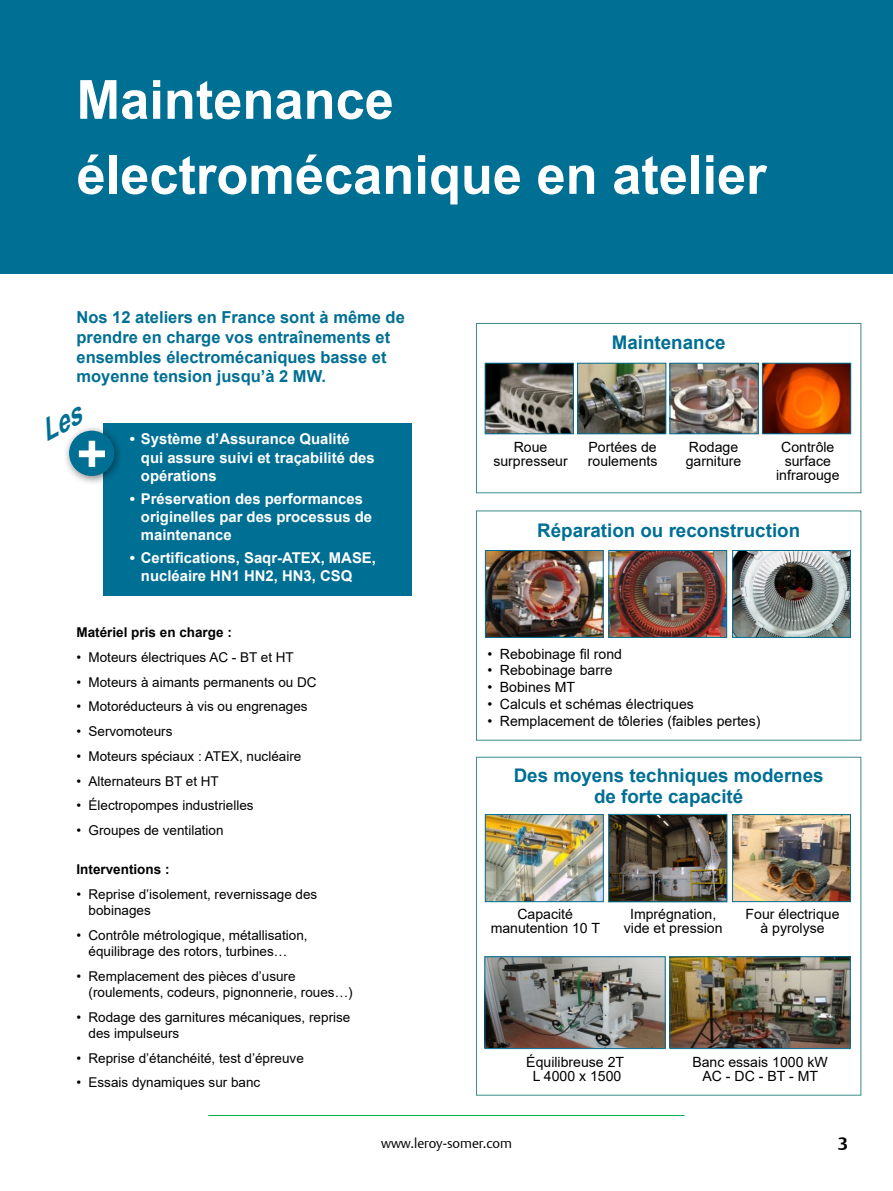
<style>
.page{position:relative;width:893px;height:1191px;background:#fff}
.page>*{position:absolute;margin:0;border:0;box-sizing:border-box;transform-origin:0 0}
.t1{font:700 54px/75px "Arial";color:#fff}
.t2{font:700 52.2px "Arial";color:#fff}
.t3{font:700 18.75px/21.1px "Arial";color:#006f94;text-align:center}
.t4{font:700 18px "DTL Argo T";color:#000}
.t5{font:700 16.5px/19.8px "Arial";color:#006f94}
.t6{font:700 14.85px/18.3px "Arial";color:#fff}
.t7{font:14.1px/14.1px "Arial";color:#000;text-align:center}
.t8{font:13.5px/16.2px "Arial";color:#000}
.t9{font:700 13.5px "Arial";color:#000}
.t10{font:13.5px "DTL Argo T Light";color:#000}
</style>
<div class="page">
<hr style="left:208px;top:1115px;width:477px;height:1px;background:#00af52">
<div style="left:0;top:0;width:893px;height:273px;background:#006f94"></div>
<div style="left:103px;top:423px;width:308px;height:172px;background:#006f94"></div>
<div style="left:63px;top:424px;width:61px;height:62px;background:#000;opacity:.5"></div>
<div style="left:69px;top:431px;width:45px;height:45px;background:#006f94;border-radius:50%"></div>
<div style="left:476px;top:323px;width:385px;height:170px;border:1px solid #3b8a8a"></div>
<div style="left:476px;top:757px;width:385px;height:338px;border:1px solid #3b8a8a"></div>
<img style="left:487px;top:365px;width:85px;height:67px">
<div style="left:485px;top:363px;width:89px;height:71px;border:1px solid #006f94"></div>
<img style="left:579px;top:365px;width:85px;height:67px">
<div style="left:577px;top:363px;width:89px;height:71px;border:1px solid #006f94"></div>
<img style="left:672px;top:365px;width:84px;height:67px">
<div style="left:670px;top:363px;width:88px;height:71px;border:1px solid #006f94"></div>
<img style="left:764px;top:365px;width:85px;height:67px">
<div style="left:762px;top:363px;width:89px;height:71px;border:1px solid #006f94"></div>
<img style="left:487px;top:552px;width:114px;height:83px">
<div style="left:485px;top:550px;width:118px;height:87px;border:1px solid #006f94"></div>
<img style="left:611px;top:552px;width:114px;height:83px">
<div style="left:609px;top:550px;width:118px;height:87px;border:1px solid #006f94"></div>
<img style="left:734px;top:552px;width:115px;height:83px">
<div style="left:732px;top:550px;width:119px;height:87px;border:1px solid #006f94"></div>
<img style="left:487px;top:816px;width:114px;height:84px">
<div style="left:485px;top:814px;width:118px;height:88px;border:1px solid #006f94"></div>
<img style="left:610px;top:816px;width:115px;height:84px">
<div style="left:608px;top:814px;width:119px;height:88px;border:1px solid #006f94"></div>
<img style="left:734px;top:816px;width:115px;height:84px">
<div style="left:732px;top:814px;width:119px;height:88px;border:1px solid #006f94"></div>
<img style="left:487px;top:958px;width:176px;height:88px">
<div style="left:485px;top:956px;width:180px;height:92px;border:1px solid #006f94"></div>
<img style="left:672px;top:958px;width:176px;height:88px">
<div style="left:670px;top:956px;width:180px;height:92px;border:1px solid #006f94"></div>
<svg style="left:63px;top:424px;width:20px;height:17px"></svg>
<h1 class="t1" style="left:77px;top:63px;width:691px">Maintenance électromécanique en atelier</h1>
<p class="t5" style="left:77px;top:307px;width:330px">Nos 12 ateliers en France sont à même de prendre en charge vos entraînements et ensembles électromécaniques basse et moyenne tension jusqu’à 2 MW.</p>
<h2 class="t2" style="left:77px;top:417px;width:32px">+</h2>
<p class="t6" style="left:141px;top:430px;width:235px;text-indent:-11px">• Système d’Assurance Qualité qui assure suivi et traçabilité des opérations</p>
<p class="t6" style="left:141px;top:489px;width:233px;text-indent:-11px">• Préservation des performances originelles par des processus de maintenance</p>
<p class="t6" style="left:141px;top:549px;width:237px;text-indent:-11px">• Certifications, Saqr-ATEX, MASE, nucléaire HN1 HN2, HN3, CSQ</p>
<p class="t9" style="left:77px;top:623px;width:157px">Matériel pris en charge :</p>
<p class="t8" style="left:77px;top:649px;width:219px">• Moteurs électriques AC - BT et HT</p>
<p class="t8" style="left:77px;top:673px;width:242px">• Moteurs à aimants permanents ou DC</p>
<p class="t8" style="left:77px;top:698px;width:233px">• Motoréducteurs à vis ou engrenages</p>
<p class="t8" style="left:77px;top:723px;width:98px">• Servomoteurs</p>
<p class="t8" style="left:77px;top:748px;width:226px">• Moteurs spéciaux : ATEX, nucléaire</p>
<p class="t8" style="left:77px;top:772px;width:144px">• Alternateurs BT et HT</p>
<p class="t8" style="left:77px;top:797px;width:179px">• Électropompes industrielles</p>
<p class="t8" style="left:77px;top:822px;width:149px">• Groupes de ventilation</p>
<p class="t9" style="left:77px;top:860px;width:95px">Interventions :</p>
<p class="t8" style="left:89px;top:886px;width:230px;text-indent:-12px">• Reprise d’isolement, revernissage des bobinages</p>
<p class="t8" style="left:89px;top:927px;width:221px;text-indent:-12px">• Contrôle métrologique, métallisation, équilibrage des rotors, turbines…</p>
<p class="t8" style="left:89px;top:968px;width:266px;text-indent:-12px">• Remplacement des pièces d’usure (roulements, codeurs, pignonnerie, roues…)</p>
<p class="t8" style="left:89px;top:1009px;width:263px;text-indent:-12px">• Rodage des garnitures mécaniques, reprise des impulseurs</p>
<p class="t8" style="left:77px;top:1049px;width:229px">• Reprise d’étanchéité, test d’épreuve</p>
<p class="t8" style="left:77px;top:1074px;width:185px">• Essais dynamiques sur banc</p>
<h3 class="t3" style="left:612px;top:332px;width:115px">Maintenance</h3>
<p class="t7" style="left:493px;top:440px;width:76px">Roue surpresseur</p>
<p class="t7" style="left:588px;top:440px;width:71px;text-align:left">Portées de roulements</p>
<p class="t7" style="left:686px;top:440px;width:57px;text-align:left">Rodage garniture</p>
<p class="t7" style="left:776px;top:440px;width:65px">Contrôle surface infrarouge</p>
<h3 class="t3" style="left:537px;top:519px;width:264px">Réparation ou reconstruction</h3>
<p class="t7" style="left:487px;top:646px;width:136px">• Rebobinage fil rond</p>
<p class="t7" style="left:487px;top:663px;width:127px">• Rebobinage barre</p>
<p class="t7" style="left:487px;top:680px;width:89px">• Bobines MT</p>
<p class="t7" style="left:487px;top:697px;width:208px">• Calculs et schémas électriques</p>
<p class="t7" style="left:487px;top:714px;width:275px">• Remplacement de tôleries (faibles pertes)</p>
<h3 class="t3" style="left:514px;top:765px;width:311px">Des moyens techniques modernes de forte capacité</h3>
<p class="t7" style="left:491px;top:907px;width:111px">Capacité manutention 10 T</p>
<p class="t7" style="left:624px;top:907px;width:100px">Imprégnation, vide et pression</p>
<p class="t7" style="left:746px;top:907px;width:95px">Four électrique à pyrolyse</p>
<p class="t7" style="left:526px;top:1055px;width:99px">Équilibreuse 2T<br>L 4000 x 1500</p>
<p class="t7" style="left:692px;top:1055px;width:137px">Banc essais 1000 kW<br>AC - DC - BT - MT</p>
<p class="t10" style="left:381px;top:1135px;width:132px">www.leroy-somer.com</p>
<h3 class="t4" style="left:838px;top:1132px;width:12px">3</h3>
</div>
